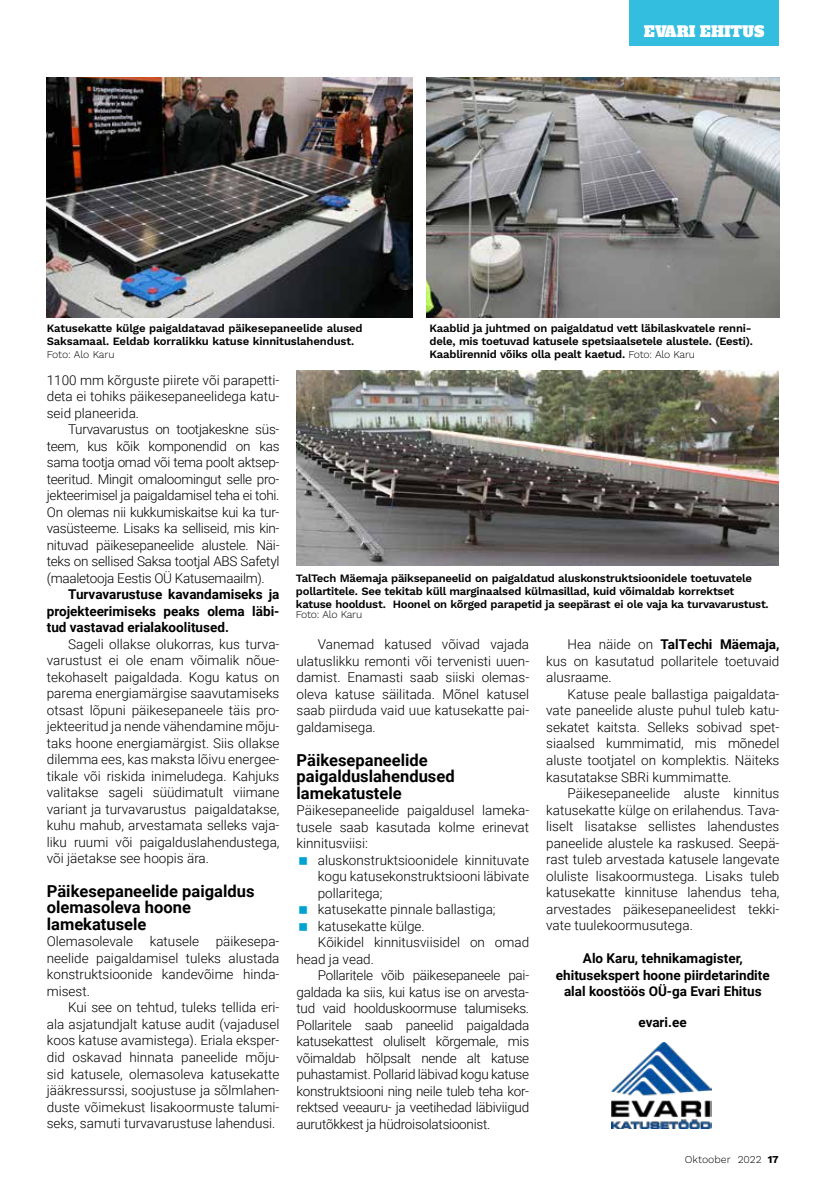
<style>
.page{position:relative;width:830px;height:1191px;background:#fff}
.page>*{position:absolute;margin:0;border:0;box-sizing:border-box;transform-origin:0 0}
.t1{font:700 16.5px/16.5px "Roboto";color:#000}
.t2{font:15px "Alfa Slab One";color:#fff}
.t3{font:300 13.5px/16.5px "Roboto";color:#000;text-align:justify}
.t4{font:300 13.5px "Roboto";letter-spacing:-.02em;color:#000}
.t5{font:700 13.5px/16.5px "Roboto";color:#000;text-align:justify}
.t6{font:600 11.25px/12.8px "Work Sans";letter-spacing:-.02em;color:#000}
.t7{font:300 10.5px "Work Sans";letter-spacing:-.01em;color:#000}
.s1{font-weight:300;font-size:10.5px}
.s2{font-weight:700}
</style>
<div class="page">
<img style="left:611px;top:1042px;width:99px;height:86px">
<img style="left:426px;top:78px;width:353px;height:240px">
<img style="left:296px;top:370px;width:482px;height:196px">
<img style="left:46px;top:78px;width:366px;height:240px">
<div style="left:629px;top:0;width:149px;height:46px;background:#33bddf"></div>
<p class="t2" style="left:643px;top:22px;width:122px">EVARI EHITUS</p>
<p class="t6" style="left:47px;top:323px;width:317px">Katusekatte külge paigaldatavad päikesepaneelide alused<br>Saksamaal. Eeldab korralikku katuse kinnituslahendust.</p>
<p class="t7" style="left:47px;top:348px;width:69px">Foto: Alo Karu</p>
<p class="t6" style="left:429px;top:323px;width:325px">Kaablid ja juhtmed on paigaldatud vett läbilaskvatele renni&shy;dele, mis toetuvad katusele spetsiaalsetele alustele. (Eesti).<br>Kaablirennid võiks olla pealt kaetud. <span class="s1">Foto: Alo Karu</span></p>
<p class="t3" style="left:47px;top:371px;width:234px">1100 mm kõrguste piirete või parapetti&shy;deta ei tohiks päikesepaneelidega katu&shy;seid planeerida.</p>
<p class="t3" style="left:47px;top:421px;width:234px;text-indent:21px">Turvavarustus on tootjakeskne süs&shy;teem, kus kõik komponendid on kas sama tootja omad või tema poolt aktsep&shy;teeritud. Mingit omaloomingut selle pro&shy;jekteerimisel ja paigaldamisel teha ei tohi.<br>On olemas nii kukkumiskaitse kui ka tur&shy;vasüsteeme. Lisaks ka selliseid, mis kin&shy;nituvad päikesepaneelide alustele. Näi&shy;teks on sellised Saksa tootjal ABS Safetyl (maaletooja Eestis OÜ Katusemaailm).</p>
<p class="t5" style="left:47px;top:586px;width:234px;text-indent:21px">Turvavarustuse kavandamiseks ja projekteerimiseks peaks olema läbi&shy;tud vastavad erialakoolitused.</p>
<p class="t3" style="left:47px;top:635px;width:234px;text-indent:21px">Sageli ollakse olukorras, kus turva&shy;varustust ei ole enam võimalik nõue&shy;tekohaselt paigaldada. Kogu katus on parema energiamärgise saavutamiseks otsast lõpuni päikesepaneele täis pro&shy;jekteeritud ja nende vähendamine mõju&shy;taks hoone energiamärgist. Siis ollakse dilemma ees, kas maksta lõivu energee&shy;tikale või riskida inimeludega. Kahjuks valitakse sageli süüdimatult viimane variant ja turvavarustus paigaldatakse, kuhu mahub, arvestamata selleks vaja&shy;liku ruumi või paigalduslahendustega, või jäetakse see hoopis ära.</p>
<p class="t1" style="left:47px;top:882px;width:209px">Päikesepaneelide paigaldus olemasoleva hoone lamekatusele</p>
<p class="t3" style="left:47px;top:933px;width:234px">Olemasolevale katusele päikesepa&shy;neelide paigaldamisel tuleks alustada konstruktsioonide kandevõime hinda&shy;misest.</p>
<p class="t3" style="left:47px;top:999px;width:234px;text-indent:21px">Kui see on tehtud, tuleks tellida eri&shy;ala asjatundjalt katuse audit (vajadusel koos katuse avamistega). Eriala eksper&shy;did oskavad hinnata paneelide mõju&shy;sid katusele, olemasoleva katusekatte jääkressurssi, soojustuse ja sõlmlahen&shy;duste võimekust lisakoormuste talumi&shy;seks, samuti turvavarustuse lahendusi.</p>
<p class="t6" style="left:296px;top:572px;width:474px">TalTech Mäemaja päiksepaneelid on paigaldatud aluskonstruktsioonidele toetuvatele pollartitele. See tekitab küll marginaalsed külmasillad, kuid võimaldab korrektset katuse hooldust. Hoonel on kõrged parapetid ja seepärast ei ole vaja ka turvavarustust.</p>
<p class="t7" style="left:296px;top:608px;width:68px">Foto: Alo Karu</p>
<p class="t3" style="left:296px;top:636px;width:234px;text-indent:21px">Vanemad katused võivad vajada ulatuslikku remonti või tervenisti uuen&shy;damist. Enamasti saab siiski olemas&shy;oleva katuse säilitada. Mõnel katusel saab piirduda vaid uue katusekatte pai&shy;galdamisega.</p>
<p class="t1" style="left:296px;top:751px;width:160px">Päikesepaneelide paigalduslahendused lamekatustele</p>
<p class="t3" style="left:296px;top:801px;width:234px">Päikesepaneelide paigaldusel lameka&shy;tusele saab kasutada kolme erinevat kinnitusviisi:</p>
<p class="t3" style="left:317px;top:851px;width:213px">aluskonstruktsioonidele kinnituvate</p>
<p class="t3" style="left:317px;top:867px;width:213px">kogu katusekonstruktsiooni läbivate</p>
<p class="t3" style="left:317px;top:884px;width:66px">pollaritega;</p>
<p class="t3" style="left:317px;top:900px;width:179px">katusekatte pinnale ballastiga;</p>
<p class="t3" style="left:317px;top:917px;width:108px">katusekatte külge.</p>
<p class="t3" style="left:317px;top:933px;width:213px">Kõikidel kinnitusviisidel on omad</p>
<p class="t3" style="left:296px;top:950px;width:79px">head ja vead.</p>
<p class="t4" style="left:317px;top:965px;width:213px">Pollaritele võib päikesepaneele pai-</p>
<p class="t4" style="left:296px;top:982px;width:234px">galdada ka siis, kui katus ise on arvesta-</p>
<p class="t4" style="left:296px;top:998px;width:234px">tud vaid hoolduskoormuse talumiseks.</p>
<p class="t4" style="left:296px;top:1015px;width:234px">Pollaritele saab paneelid paigaldada</p>
<p class="t4" style="left:296px;top:1031px;width:234px">katusekattest oluliselt kõrgemale, mis</p>
<p class="t4" style="left:296px;top:1048px;width:234px">võimaldab hõlpsalt nende alt katuse</p>
<p class="t4" style="left:296px;top:1064px;width:234px">puhastamist. Pollarid läbivad kogu katuse</p>
<p class="t4" style="left:296px;top:1081px;width:234px">konstruktsiooni ning neile tuleb teha kor-</p>
<p class="t4" style="left:296px;top:1097px;width:234px">rektsed veeauru- ja veetihedad läbiviigud</p>
<p class="t4" style="left:296px;top:1114px;width:195px">aurutõkkest ja hüdroisolatsioonist.</p>
<p class="t3" style="left:546px;top:636px;width:235px;text-indent:21px">Hea näide on <span class="s2">TalTechi Mäemaja, </span>kus on kasutatud pollaritele toetuvaid alusraame.</p>
<p class="t3" style="left:546px;top:685px;width:235px;text-indent:21px">Katuse peale ballastiga paigaldata&shy;vate paneelide aluste puhul tuleb katu&shy;sekatet kaitsta. Selleks sobivad spet&shy;siaalsed kummimatid, mis mõnedel aluste tootjatel on komplektis. Näiteks kasutatakse SBRi kummimatte.</p>
<p class="t3" style="left:546px;top:784px;width:235px;text-indent:21px">Päikesepaneelide aluste kinnitus katusekatte külge on erilahendus. Tava&shy;liselt lisatakse sellistes lahendustes paneelide alustele ka raskused. Seepä&shy;rast tuleb arvestada katusele langevate oluliste lisakoormustega. Lisaks tuleb katusekatte kinnituse lahendus teha, arvestades päikesepaneelidest tekki&shy;vate tuulekoormusutega.</p>
<p class="t5" style="left:555px;top:949px;width:215px;text-align:center">Alo Karu, tehnikamagister, ehitusekspert hoone piirdetarindite alal koostöös OÜ-ga Evari Ehitus</p>
<p class="t5" style="left:638px;top:1014px;width:50px">evari.ee</p>
<p class="t7" style="left:684px;top:1153px;width:95px">Oktoober 2022 <span class="s2">17</span></p>
</div>
